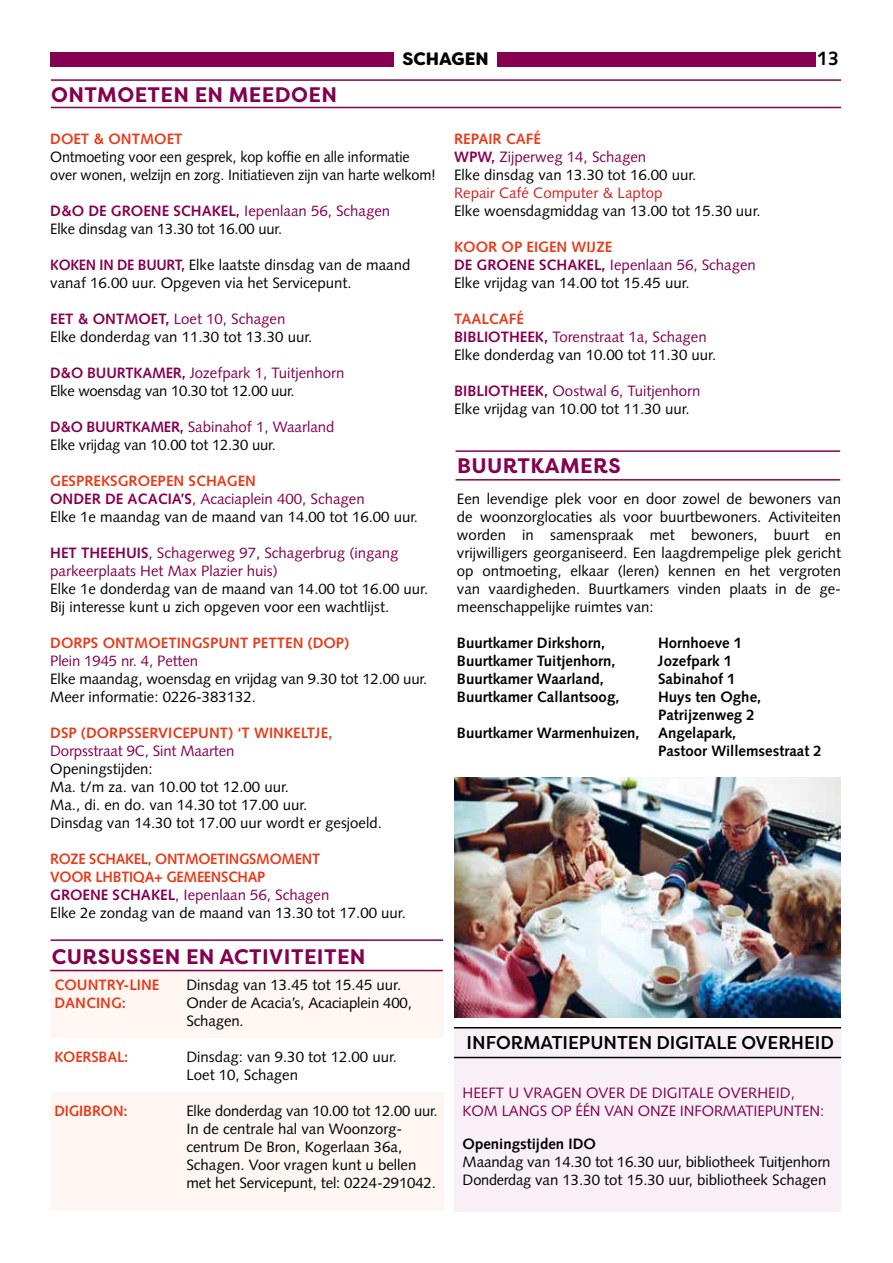
<style>
.page{position:relative;width:893px;height:1263px;background:#fff}
.page>*{position:absolute;margin:0;border:0;box-sizing:border-box;transform-origin:0 0}
.t1{font:700 21px "Filson Pro";letter-spacing:.02em;color:#850051}
.t2{font:700 19.5px "Syntax LT Std";color:#000}
.t3{font:500 18.45px "Filson Pro";color:#000}
.t4{font:900 18px "Filson Soft";color:#000}
.t5{font:15px/18px "Syntax LT Std";color:#000}
.t6{font:700 15px "Syntax LT Std";color:#000}
.t7{font:15px/18px "Syntax LT Std";color:#850051}
.t8{font:700 15px/18px "Syntax LT Std";letter-spacing:-.02em;color:#e73c1c}
.t9{font:700 15px "Syntax LT Std";color:#e73c1c}
.t10{font:15px/18px "Syntax LT Std";color:#000;scale:.96 1}
.t11{font:15px/18px "Syntax LT Std";letter-spacing:-.02em;color:#000}
.t12{font:15px "Syntax LT Std";color:#d22221}
.s1{font-weight:700;color:#850051}
.s2{color:#850051}
.s3{font-weight:700;color:#e73c1c}
.s4{font-weight:700}
.s5{font-weight:400;color:#850051}
.s6{font-weight:400;color:#000}
</style>
<div class="page">
<div style="left:51px;top:969px;width:392px;height:69px;background:#fef6f2"></div>
<div style="left:51px;top:1092px;width:392px;height:118px;background:#fef6f2"></div>
<div style="left:455px;top:1028px;width:386px;height:184px;background:#f8f0f6"></div>
<hr style="left:51px;top:107px;width:790px;height:1px;background:#850051">
<hr style="left:51px;top:79px;width:790px;height:2px;background:#850051">
<hr style="left:456px;top:450px;width:384px;height:2px;background:#850051">
<hr style="left:456px;top:479px;width:384px;height:2px;background:#850051">
<hr style="left:51px;top:939px;width:392px;height:2px;background:#850051">
<hr style="left:50px;top:970px;width:393px;height:1px;background:#850051">
<hr style="left:454px;top:1057px;width:387px;height:1px;background:#000">
<hr style="left:454px;top:1027px;width:387px;height:1px;background:#000">
<img style="left:454px;top:777px;width:386px;height:240px">
<div style="left:50px;top:52px;width:766px;height:15px;background:#850051"></div>
<div style="left:395px;top:48px;width:102px;height:21px;background:#fff"></div>
<p class="t4" style="left:402px;top:47px;width:88px">SCHAGEN</p>
<h2 class="t2" style="left:817px;top:47px;width:23px">13</h2>
<h1 class="t1" style="left:51px;top:81px;width:287px">ONTMOETEN EN MEEDOEN</h1>
<p class="t9" style="left:50px;top:130px;width:134px">DOET &amp; ONTMOET</p>
<p class="t10" style="left:50px;top:148px;width:403px">Ontmoeting voor een gesprek, kop koffie en alle informatie over wonen, welzijn en zorg. Initiatieven zijn van harte welkom!</p>
<p class="t5" style="left:50px;top:202px;width:342px"><span class="s1">D&amp;O DE GROENE SCHAKEL,</span> <span class="s2">Iepenlaan 56, Schagen<br></span>Elke dinsdag van 13.30 tot 16.00 uur.</p>
<p class="t5" style="left:50px;top:256px;width:362px"><span class="s1">KOKEN IN DE BUURT,</span> Elke laatste dinsdag van de maand vanaf 16.00 uur. Opgeven via het Servicepunt.</p>
<p class="t5" style="left:50px;top:310px;width:264px"><span class="s1">EET &amp; ONTMOET,</span> <span class="s2">Loet 10, Schagen<br></span>Elke donderdag van 11.30 tot 13.30 uur.</p>
<p class="t11" style="left:50px;top:364px;width:296px"><span class="s1">D&amp;O BUURTKAMER,</span> <span class="s2">Jozefpark 1, Tuitjenhorn<br></span>Elke woensdag van 10.30 tot 12.00 uur.</p>
<p class="t5" style="left:50px;top:418px;width:286px"><span class="s1">D&amp;O BUURTKAMER,</span> <span class="s2">Sabinahof 1, Waarland<br></span>Elke vrijdag van 10.00 tot 12.30 uur.</p>
<p class="t5" style="left:50px;top:472px;width:369px"><span class="s3">GESPREKSGROEPEN SCHAGEN<br></span><span class="s1">ONDER DE ACACIA’S</span><span class="s2">, Acaciaplein 400, Schagen<br></span>Elke 1e maandag van de maand van 14.00 tot 16.00 uur.</p>
<p class="t7" style="left:50px;top:544px;width:350px"><span class="s4">HET THEEHUIS</span>, Schagerweg 97, Schagerbrug (ingang parkeerplaats Het Max Plazier huis)</p>
<p class="t5" style="left:50px;top:580px;width:379px">Elke 1e donderdag van de maand van 14.00 tot 16.00 uur.<br>Bij interesse kunt u zich opgeven voor een wachtlijst.</p>
<p class="t9" style="left:50px;top:634px;width:301px">DORPS ONTMOETINGSPUNT PETTEN (DOP)</p>
<p class="t7" style="left:50px;top:652px;width:149px">Plein 1945 nr. 4, Petten</p>
<p class="t5" style="left:50px;top:670px;width:379px">Elke maandag, woensdag en vrijdag van 9.30 tot 12.00 uur.<br>Meer informatie: 0226-383132.</p>
<p class="t9" style="left:50px;top:724px;width:284px">DSP (DORPSSERVICEPUNT) ‘T WINKELTJE,</p>
<p class="t7" style="left:50px;top:742px;width:186px">Dorpsstraat 9C, Sint Maarten</p>
<p class="t5" style="left:50px;top:760px;width:333px">Openingstijden:<br>Ma. t/m za. van 10.00 tot 12.00 uur.<br>Ma., di. en do. van 14.30 tot 17.00 uur.<br>Dinsdag van 14.30 tot 17.00 uur wordt er gesjoeld.</p>
<p class="t8" style="left:50px;top:850px;width:357px">ROZE SCHAKEL, ONTMOETINGSMOMENT<br>VOOR LHBTIQA+ GEMEENSCHAP<br><span class="s2">GROENE SCHAKEL</span><span class="s5">, Iepenlaan 56, Schagen<br></span><span class="s6">Elke 2e zondag van de maand van 13.30 tot 17.00 uur.</span></p>
<h1 class="t1" style="left:52px;top:943px;width:315px">CURSUSSEN EN ACTIVITEITEN</h1>
<p class="t9" style="left:54px;top:976px;width:107px">COUNTRY-LINE</p>
<p class="t5" style="left:186px;top:976px;width:216px">Dinsdag van 13.45 tot 15.45 uur.</p>
<p class="t9" style="left:54px;top:994px;width:73px">DANCING:</p>
<p class="t5" style="left:186px;top:994px;width:227px">Onder de Acacia’s, Acaciaplein 400,<br>Schagen.</p>
<p class="t9" style="left:54px;top:1048px;width:75px">KOERSBAL:</p>
<p class="t5" style="left:186px;top:1048px;width:212px">Dinsdag: van 9.30 tot 12.00 uur.<br>Loet 10, Schagen</p>
<p class="t9" style="left:54px;top:1102px;width:75px">DIGIBRON:</p>
<p class="t5" style="left:186px;top:1102px;width:253px">Elke donderdag van 10.00 tot 12.00 uur.<br>In de centrale hal van Woonzorg&shy;centrum De Bron, Kogerlaan 36a, Schagen. Voor vragen kunt u bellen met het Servicepunt, tel: 0224-291042.</p>
<p class="t5" style="left:454px;top:130px;width:244px"><span class="s3">REPAIR CAFÉ<br></span><span class="s1">WPW,</span> <span class="s2">Zijperweg 14, Schagen<br></span>Elke dinsdag van 13.30 tot 16.00 uur.</p>
<p class="t12" style="left:454px;top:184px;width:210px">Repair Café Computer &amp; Laptop</p>
<p class="t5" style="left:454px;top:202px;width:308px">Elke woensdagmiddag van 13.00 tot 15.30 uur.</p>
<p class="t5" style="left:454px;top:238px;width:303px"><span class="s3">KOOR OP EIGEN WIJZE<br></span><span class="s1">DE GROENE SCHAKEL,</span> <span class="s2">Iepenlaan 56, Schagen<br></span>Elke vrijdag van 14.00 tot 15.45 uur.</p>
<p class="t5" style="left:454px;top:310px;width:264px"><span class="s3">TAALCAFÉ<br></span><span class="s1">BIBLIOTHEEK,</span> <span class="s2">Torenstraat 1a, Schagen<br></span>Elke donderdag van 10.00 tot 11.30 uur.</p>
<p class="t5" style="left:454px;top:382px;width:248px"><span class="s1">BIBLIOTHEEK,</span> <span class="s2">Oostwal 6, Tuitjenhorn<br></span>Elke vrijdag van 10.00 tot 11.30 uur.</p>
<h1 class="t1" style="left:457px;top:453px;width:165px">BUURTKAMERS</h1>
<p class="t5" style="left:457px;top:490px;width:386px;text-align:justify">Een levendige plek voor en door zowel de bewoners van de woonzorglocaties als voor buurtbewoners. Activiteiten worden in samenspraak met bewoners, buurt en vrijwilligers georganiseerd. Een laagdrempelige plek gericht op ontmoeting, elkaar (leren) kennen en het vergroten van vaardigheden. Buurtkamers vinden plaats in de ge&shy;meenschappelijke ruimtes van:</p>
<p class="t6" style="left:457px;top:634px;width:150px">Buurtkamer Dirkshorn,</p>
<p class="t6" style="left:658px;top:634px;width:86px">Hornhoeve 1</p>
<p class="t6" style="left:457px;top:652px;width:160px">Buurtkamer Tuitjenhorn,</p>
<p class="t6" style="left:658px;top:652px;width:76px">Jozefpark 1</p>
<p class="t6" style="left:457px;top:670px;width:148px">Buurtkamer Waarland,</p>
<p class="t6" style="left:658px;top:670px;width:79px">Sabinahof 1</p>
<p class="t6" style="left:457px;top:688px;width:164px">Buurtkamer Callantsoog,</p>
<p class="t6" style="left:658px;top:688px;width:105px">Huys ten Oghe,</p>
<p class="t6" style="left:658px;top:706px;width:98px">Patrijzenweg 2</p>
<p class="t6" style="left:457px;top:724px;width:281px">Buurtkamer Warmenhuizen, Angelapark,</p>
<p class="t6" style="left:658px;top:742px;width:165px">Pastoor Willemsestraat 2</p>
<p class="t3" style="left:467px;top:1030px;width:369px">INFORMATIEPUNTEN DIGITALE OVERHEID</p>
<p class="t7" style="left:463px;top:1084px;width:363px">HEEFT U VRAGEN OVER DE DIGITALE OVERHEID,<br>KOM LANGS OP ÉÉN VAN ONZE INFORMATIEPUNTEN:</p>
<p class="t6" style="left:463px;top:1135px;width:135px">Openingstijden IDO</p>
<p class="t5" style="left:463px;top:1153px;width:369px">Maandag van 14.30 tot 16.30 uur, bibliotheek Tuitjenhorn<br>Donderdag van 13.30 tot 15.30 uur, bibliotheek Schagen</p>
</div>
